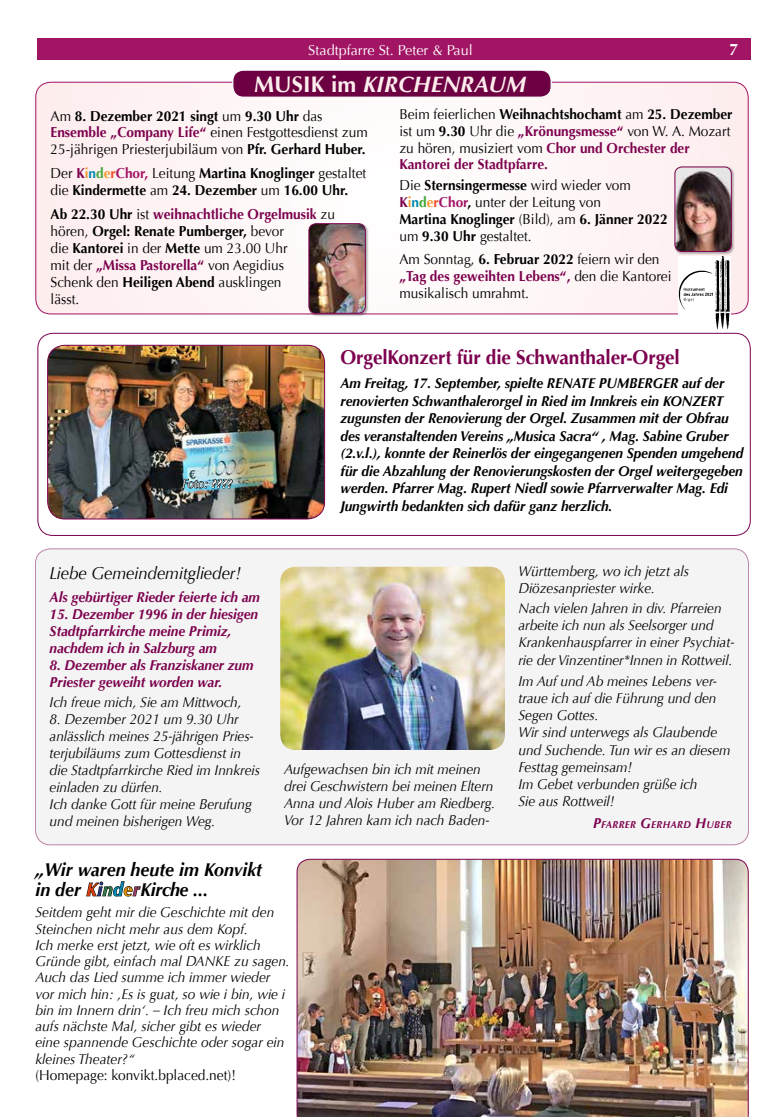
<style>
.page{position:relative;width:784px;height:1117px;background:#fff}
.page>*{position:absolute;margin:0;border:0;box-sizing:border-box;transform-origin:0 0}
.t1{font:italic 700 22.5px "Optima";letter-spacing:.005em;color:#fdeded}
.t2{font:700 20px "Optima";letter-spacing:-.005em;color:#7c014e;scale:.95 1}
.t3{font:italic 700 18.75px/20px "Optima";color:#000;scale:.95 1}
.t4{font:italic 17.5px "Optima";letter-spacing:-.005em;color:#000;scale:.95 1}
.t5{font:700 16.25px "Optima";color:#fff}
.t6{font:italic 14.38px/16.9px "Optima";letter-spacing:-.005em;color:#000;scale:.95 1}
.t7{font:14.38px/16.9px "Optima";color:#000;scale:.95 1}
.t8{font:italic 700 14.38px/17.5px "Optima";letter-spacing:-.005em;color:#000;scale:.95 1}
.t9{font:italic 700 14.38px/16.9px "Optima";letter-spacing:-.005em;color:#7c014e;scale:.95 1}
.t10{font:700 14.38px/16.9px "Optima";color:#000;scale:.95 1}
.t11{font:14.38px "Optima";color:#fff}
.t12{font:italic 12.5px "Optima";color:#fff;scale:.95 1}
.t13{font:italic 700 10.12px "Optima";letter-spacing:.035em;color:#7c014e;scale:.95 1}
.s1{font-style:normal}
.s2{font-weight:700}
.s3{font-weight:700;color:#7c014e}
.s4{font-weight:400}
.s5{color:#7c014e}
.s6{color:#f59a33}
.s7{color:#008ab1}
.s8{color:#3fa535}
.s9{color:#f74b25}
.s10{color:#a21464}
.s11{font-weight:700;color:#f59a33}
.s12{font-weight:700;color:#008ab1}
.s13{font-weight:700;color:#3fa535}
.s14{font-weight:700;color:#f74b25}
.s15{font-weight:700;color:#a21464}
.s16{font-size:14.38px}
.s17{color:#d53d0e}
.s18{color:#25317a}
.s19{color:#317747}
.s20{color:#e18c00}
.s21{color:#943962}
</style>
<div class="page">
<div style="left:37px;top:38px;width:712px;height:21px;background:#a21464"></div>
<div style="left:38px;top:333px;width:712px;height:202px;border:1px solid #7c014e;border-radius:15px"></div>
<img style="left:48px;top:345px;width:276px;height:174px">
<div style="left:47px;top:345px;width:278px;height:174px;border:1px solid #7c014e;border-radius:17px"></div>
<svg style="left:182px;top:478px;width:51px;height:10px"></svg>
<div style="left:36px;top:82px;width:711px;height:232px;background:#fef6f6"></div>
<div style="left:233px;top:70px;width:318px;height:27px;background:#6c0042;border-radius:11px"></div>
<div style="left:232px;top:69px;width:319px;height:29px;border:1px solid #fff;border-radius:11px"></div>
<svg style="left:253px;top:59px;width:103px;height:12px"></svg>
<svg style="left:362px;top:96px;width:166px;height:8px"></svg>
<div style="left:308px;top:223px;width:60px;height:93px;background:#000;opacity:.3"></div>
<img style="left:309px;top:224px;width:56px;height:89px">
<div style="left:308px;top:223px;width:57px;height:90px;border:1px solid #7c014e;border-radius:7px"></div>
<div style="left:673px;top:166px;width:61px;height:88px;background:#000;opacity:.3"></div>
<img style="left:674px;top:167px;width:56px;height:84px">
<div style="left:674px;top:167px;width:57px;height:85px;border:1px solid #7c014e;border-radius:7px"></div>
<img style="left:677px;top:256px;width:53px;height:74px">
<svg style="left:86px;top:881px;width:55px;height:16px"></svg>
<img style="left:296px;top:858px;width:452px;height:258px">
<div style="left:35px;top:548px;width:713px;height:296px;background:#f4f4f4;border-radius:15px"></div>
<img style="left:280px;top:566px;width:224px;height:183px">
<p class="t11" style="left:308px;top:41px;width:166px">Stadtpfarre St. Peter &amp; Paul</p>
<p class="t5" style="left:729px;top:40px;width:11px">7</p>
<h1 class="t1" style="left:254px;top:71px;width:273px"><span class="s1">MUSIK im</span> KIRCHENRAUM</h1>
<p class="t7" style="left:50px;top:107px;width:335px">Am <span class="s2">8. Dezember 2021 singt</span> um <span class="s2">9.30 Uhr</span> das<br><span class="s3">Ensemble „Company Life“</span> einen Festgottesdienst zum<br>25-jährigen Priesterjubiläum von <span class="s2">Pfr. Gerhard Huber.</span></p>
<p class="t10" style="left:50px;top:165px;width:334px"><span class="s4">Der</span> <span class="s5">K</span><span class="s6">i</span><span class="s7">n</span><span class="s8">d</span><span class="s6">e</span><span class="s9">r</span><span class="s10">Chor,</span> <span class="s4">Leitung</span> Martina Knoglinger <span class="s4">gestaltet die</span> Kindermette <span class="s4">am</span> 24. Dezember <span class="s4">um</span> 16.00 Uhr.</p>
<p class="t7" style="left:50px;top:206px;width:301px"><span class="s2">Ab 22.30 Uhr</span> ist <span class="s3">weihnachtliche Orgelmusik</span> zu hören, <span class="s2">Orgel: Renate Pumberger,</span> bevor<br>die <span class="s2">Kantorei</span> in der <span class="s2">Mette</span> um 23.00 Uhr<br>mit der <span class="s3">„Missa Pastorella“</span> von Aegidius<br>Schenk den <span class="s2">Heiligen Abend</span> ausklingen<br>lässt.</p>
<p class="t7" style="left:399px;top:106px;width:352px">Beim feierlichen <span class="s2">Weihnachtshochamt</span> am <span class="s2">25. Dezember </span>ist um <span class="s2">9.30</span> Uhr die <span class="s3">„Krönungsmesse“</span> von W. A. Mozart zu hören, musiziert vom <span class="s3">Chor und Orchester der Kantorei der Stadtpfarre.</span></p>
<p class="t7" style="left:399px;top:177px;width:284px">Die <span class="s2">Sternsingermesse</span> wird wieder vom <span class="s3">K</span><span class="s11">i</span><span class="s12">n</span><span class="s13">d</span><span class="s11">e</span><span class="s14">r</span><span class="s15">Chor</span><span class="s2">,</span> unter der Leitung von<br><span class="s2">Martina Knoglinger</span> (Bild), am <span class="s2">6. Jänner 2022 </span>um <span class="s2">9.30 Uhr</span> gestaltet.</p>
<p class="t7" style="left:399px;top:251px;width:288px">Am Sonntag, <span class="s2">6. Februar 2022</span> feiern wir den <span class="s3">„Tag des geweihten Lebens“,</span> den die Kantorei musikalisch umrahmt.</p>
<p class="t12" style="left:182px;top:476px;width:54px">Foto: <span class="s2">????</span></p>
<p class="t4" style="left:50px;top:562px;width:203px">Liebe Gemeindemitglieder!</p>
<p class="t9" style="left:50px;top:589px;width:223px">Als gebürtiger Rieder feierte ich am</p>
<p class="t9" style="left:50px;top:606px;width:221px">15. Dezember 1996 in der hiesigen<br>Stadtpfarrkirche meine Primiz, nachdem ich in Salzburg am</p>
<p class="t9" style="left:50px;top:656px;width:216px">8. Dezember als Franziskaner zum<br>Priester geweiht worden war.</p>
<p class="t6" style="left:50px;top:694px;width:203px">Ich freue mich, Sie am Mittwoch,</p>
<p class="t6" style="left:50px;top:711px;width:223px">8. Dezember 2021 um 9.30 Uhr anlässlich meines 25-jährigen Pries&shy;terjubiläums zum Gottesdienst in die Stadtpfarrkirche Ried im Innkreis einladen zu dürfen.<br>Ich danke Gott für meine Berufung und meinen bisherigen Weg.</p>
<h2 class="t2" style="left:340px;top:345px;width:358px">OrgelKonzert für die Schwanthaler-Orgel</h2>
<p class="t8" style="left:340px;top:374px;width:425px">Am Freitag, 17. September, spielte RENATE PUMBERGER auf der renovierten Schwanthalerorgel in Ried im Innkreis ein KONZERT zugunsten der Renovierung der Orgel. Zusammen mit der Obfrau des veranstaltenden Vereins „Musica Sacra“ , Mag. Sabine Gruber (2.v.l.), konnte der Reinerlös der eingegangenen Spenden umgehend für die Abzahlung der Renovierungskosten der Orgel weitergegeben werden. Pfarrer Mag. Rupert Niedl sowie Pfarrverwalter Mag. Edi Jungwirth bedankten sich dafür ganz herzlich.</p>
<p class="t6" style="left:284px;top:760px;width:224px">Aufgewachsen bin ich mit meinen drei Geschwistern bei meinen Eltern Anna und Alois Huber am Riedberg.<br>Vor 12 Jahren kam ich nach Baden-</p>
<p class="t6" style="left:518px;top:562px;width:181px">Württemberg, wo ich jetzt als<br>Diözesanpriester wirke.</p>
<p class="t6" style="left:518px;top:599px;width:229px;line-height:17.2px">Nach vielen Jahren in div. Pfarreien arbeite ich nun als Seelsorger und Krankenhauspfarrer in einer Psychiat&shy;rie der Vinzentiner*Innen in Rottweil.</p>
<p class="t6" style="left:518px;top:672px;width:225px;line-height:17.2px">Im Auf und Ab meines Lebens ver&shy;traue ich auf die Führung und den<br>Segen Gottes.<br>Wir sind unterwegs als Glaubende und Suchende. Tun wir es an diesem<br>Festtag gemeinsam!<br>Im Gebet verbunden grüße ich<br>Sie aus Rottweil!</p>
<p class="t13" style="left:592px;top:818px;width:147px"><span class="s16">P</span>FARRER <span class="s16">G</span>ERHARD <span class="s16">H</span>UBER</p>
<h3 class="t3" style="left:35px;top:859px;width:240px">„Wir waren heute im Konvikt in der <span class="s17">K</span><span class="s18">i</span><span class="s19">n</span><span class="s7">d</span><span class="s20">e</span><span class="s21">r</span>Kirche ...</h3>
<p class="t6" style="left:35px;top:904px;width:269px;line-height:16.2px">Seitdem geht mir die Geschichte mit den Steinchen nicht mehr aus dem Kopf.<br>Ich merke erst jetzt, wie oft es wirklich Gründe gibt, einfach mal DANKE zu sagen.<br>Auch das Lied summe ich immer wieder vor mich hin: ,Es is guat, so wie i bin, wie i bin im Innern drin‘. – Ich freu mich schon aufs nächste Mal, sicher gibt es wieder<br>eine spannende Geschichte oder sogar ein kleines Theater?“</p>
<p class="t7" style="left:35px;top:1066px;width:212px">(Homepage: konvikt.bplaced.net)!</p>
</div>
